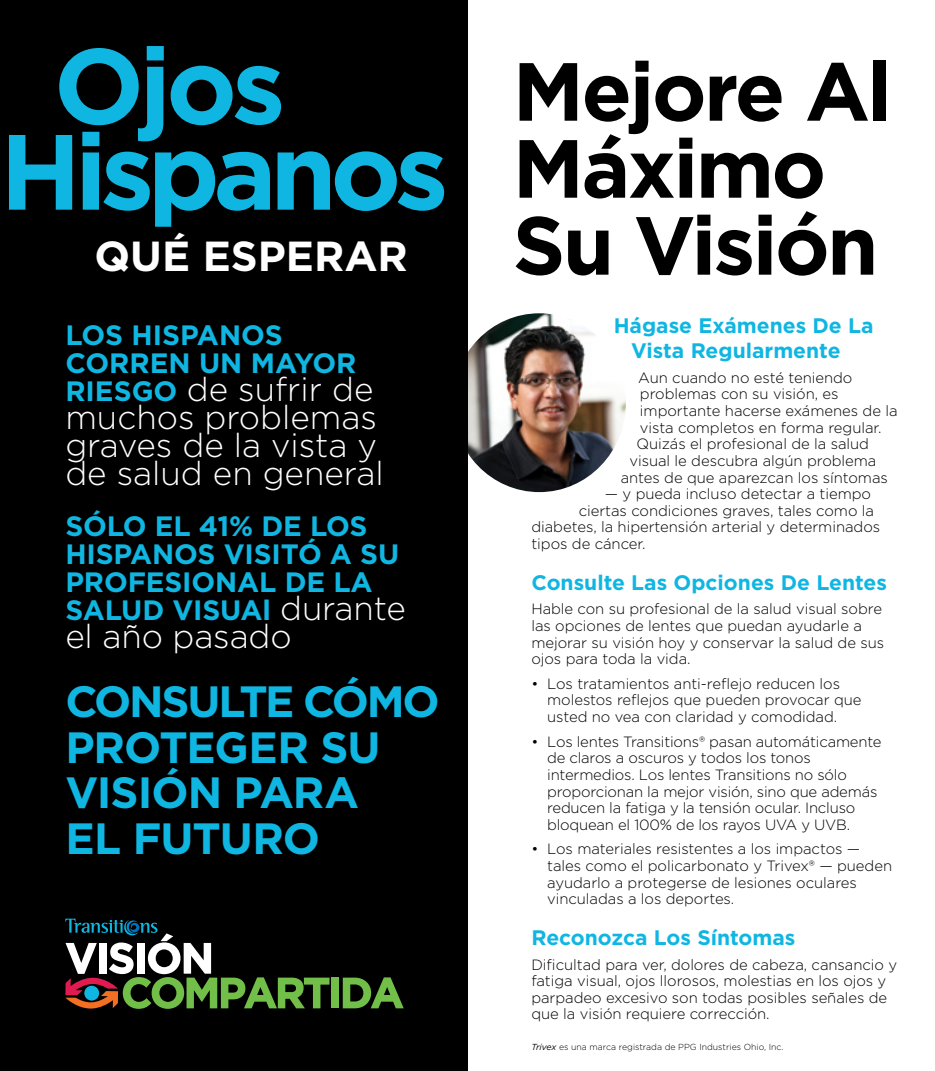
<style>
.page{position:relative;width:935px;height:1071px;background:#fff}
.page>*{position:absolute;margin:0;border:0;box-sizing:border-box;transform-origin:0 0}
.t1{font:700 106.75px/85.8px "Gotham";letter-spacing:-.06em;color:#10b6e2}
.t2{font:700 82.25px/77px "Gotham";letter-spacing:-.03em;color:#000}
.t3{font:700 43.75px/45.5px "Gotham";letter-spacing:-.025em;color:#10b6e2}
.t4{font:700 42px "Gotham";color:#fff}
.t5{font:300 33.25px/28px "Gotham";color:#fff}
.t6{font:700 28px/28px "Gotham";letter-spacing:-.005em;color:#10b6e2}
.t7{font:700 21px/25.2px "Gotham";color:#10b6e2}
.t8{font:300 14.88px/16.6px "Gotham";letter-spacing:-.005em;color:#000}
.t9{font:300 8.75px "Gotham";color:#000}
.s1{font-weight:700;font-size:28px;color:#10b6e2}
.s2{font-weight:300;font-size:33.25px;color:#fff}
.s3{font-weight:400;font-style:italic}
</style>
<div class="page">
<img style="left:467px;top:313px;width:159px;height:179px">
<div style="left:0;top:0;width:467px;height:1071px;background:#000"></div>
<svg style="left:65px;top:919px;width:264px;height:90px"></svg>
<div style="left:331px;top:978px;width:8px;height:30px;background:#71bf49"></div>
<svg style="left:343px;top:977px;width:61px;height:31px"></svg>
<h1 class="t1" style="left:0;top:43px;width:450px;text-indent:54px">Ojos<br>Hispanos</h1>
<h3 class="t4" style="left:95px;top:228px;width:315px">QUÉ ESPERAR</h3>
<h3 class="t6" style="left:65px;top:321px;width:293px">LOS HISPANOS<br>CORREN UN MAYOR</h3>
<h3 class="t5" style="left:65px;top:374px;width:320px"><span class="s1">RIESGO</span> de sufrir de muchos problemas graves de la vista y de salud en general</h3>
<h3 class="t6" style="left:65px;top:512px;width:342px">SÓLO EL 41% DE LOS<br>HISPANOS VISITÓ A SU<br>PROFESIONAL DE LA<br>SALUD VISUAl <span class="s2">durante</span></h3>
<h3 class="t5" style="left:65px;top:622px;width:228px">el año pasado</h3>
<h3 class="t3" style="left:65px;top:679px;width:376px">CONSULTE CÓMO<br>PROTEGER SU<br>VISIÓN PARA<br>EL FUTURO</h3>
<h2 class="t2" style="left:512px;top:53px;width:381px">Mejore Al<br>Máximo<br>Su Visión</h2>
<h3 class="t7" style="left:631px;top:313px;width:244px;text-indent:-17px">Hágase Exámenes De La<br>Vista Regularmente</h3>
<p class="t8" style="left:638px;top:369px;width:216px">Aun cuando no esté teniendo</p>
<p class="t8" style="left:640px;top:385px;width:200px">problemas con su visión, es</p>
<p class="t8" style="left:640px;top:402px;width:259px">importante hacerse exámenes de la</p>
<p class="t8" style="left:640px;top:419px;width:243px">vista completos en forma regular.</p>
<p class="t8" style="left:636px;top:435px;width:234px">Quizás el profesional de la salud</p>
<p class="t8" style="left:629px;top:452px;width:248px">visual le descubra algún problema</p>
<p class="t8" style="left:621px;top:469px;width:269px">antes de que aparezcan los síntomas</p>
<p class="t8" style="left:605px;top:485px;width:268px">— y pueda incluso detectar a tiempo</p>
<p class="t8" style="left:578px;top:502px;width:297px">ciertas condiciones graves, tales como la</p>
<p class="t8" style="left:531px;top:518px;width:350px">diabetes, la hipertensión arterial y determinados</p>
<p class="t8" style="left:531px;top:535px;width:116px">tipos de cáncer.</p>
<h3 class="t7" style="left:531px;top:570px;width:357px">Consulte Las Opciones De Lentes</h3>
<p class="t8" style="left:531px;top:600px;width:354px">Hable con su profesional de la salud visual sobre las opciones de lentes que puedan ayudarle a mejorar su visión hoy y conservar la salud de sus ojos para toda la vida.</p>
<p class="t8" style="left:547px;top:675px;width:316px;text-indent:-16px">• Los tratamientos anti-reflejo reducen los molestos reflejos que pueden provocar que usted no vea con claridad y comodidad.</p>
<p class="t8" style="left:547px;top:733px;width:336px;text-indent:-16px">• Los lentes Transitions® pasan automáticamente de claros a oscuros y todos los tonos intermedios. Los lentes Transitions no sólo proporcionan la mejor visión, sino que además reducen la fatiga y la tensión ocular. Incluso bloquean el 100% de los rayos UVA y UVB.</p>
<p class="t8" style="left:547px;top:840px;width:346px;text-indent:-16px">• Los materiales resistentes a los impactos — tales como el policarbonato y Trivex® — pueden ayudarlo a protegerse de lesiones oculares vinculadas a los deportes.</p>
<h3 class="t7" style="left:531px;top:925px;width:266px">Reconozca Los Síntomas</h3>
<p class="t8" style="left:531px;top:956px;width:367px">Dificultad para ver, dolores de cabeza, cansancio y fatiga visual, ojos llorosos, molestias en los ojos y parpadeo excesivo son todas posibles señales de que la visión requiere corrección.</p>
<p class="t9" style="left:531px;top:1042px;width:254px"><span class="s3">Trivex</span> es una marca registrada de PPG Industries Ohio, Inc.</p>
</div>
